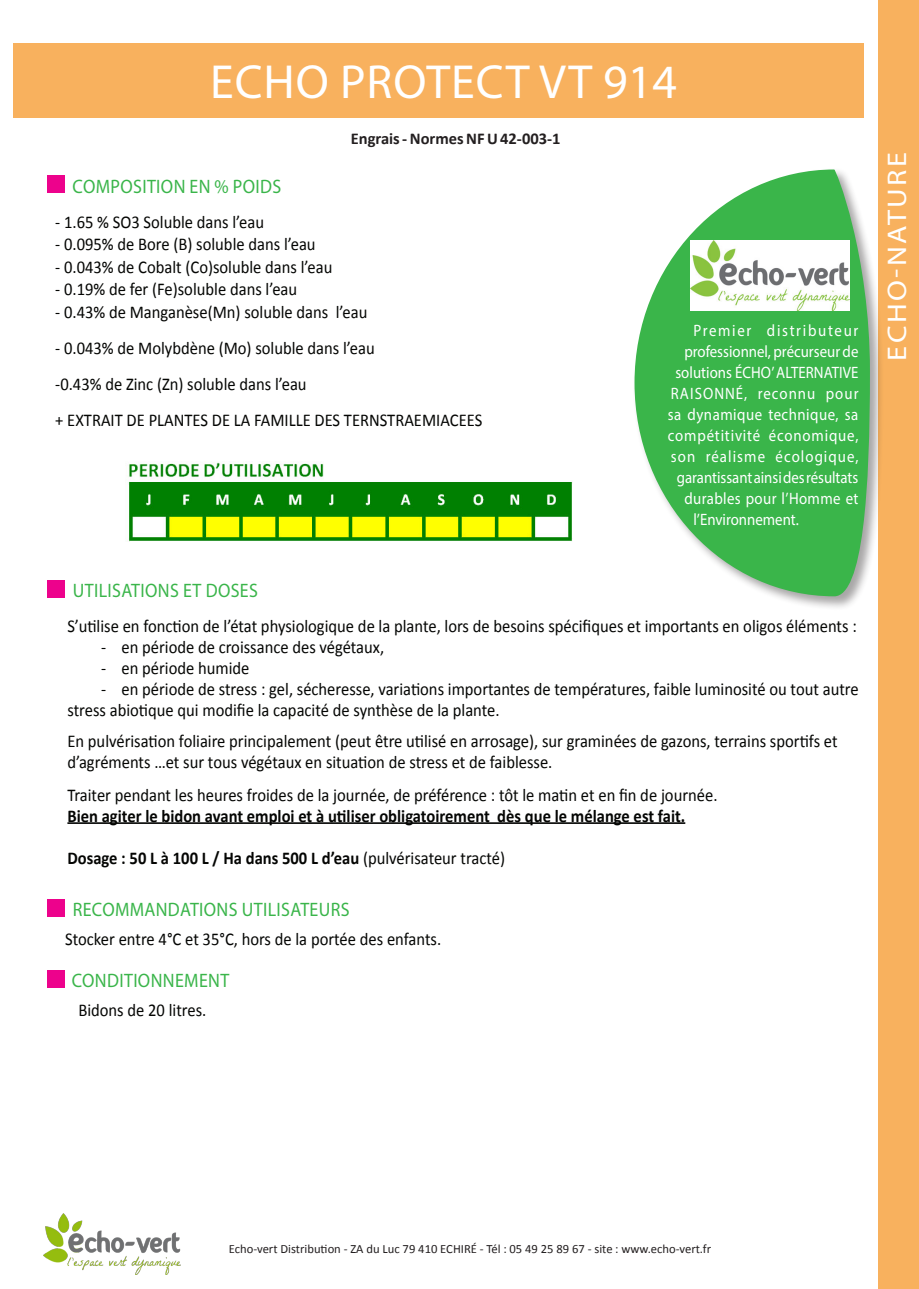
<style>
.page{position:relative;width:919px;height:1289px;background:#fff}
.page>*{position:absolute;margin:0;border:0;box-sizing:border-box;transform-origin:0 0}
._01_grand_titre{font:48px "Myriad Pro";letter-spacing:.02em;color:#fff}
._01_grand_titre-2{font:27px "Myriad Pro";letter-spacing:.08em;color:#fff;scale:1.12 1}
.petits_titres{font:19.5px "Myriad Pro";letter-spacing:.02em;color:#3ab54a;scale:.92 1}
.petits_titres-2{font:18px/21px "Calibri";color:#040503;scale:.92 1}
.petits_titres-3{font:700 18px "Calibri";color:#040503;scale:.92 1}
.texte_courant_justif{font:16.5px "Myriad Pro";letter-spacing:.025em;color:#fff;scale:.9 1}
.texte_courant_justif-2{font:16.5px "Myriad Pro";color:#fff;scale:.9 1}
.texte_courant_justif-3{font:16.5px "Myriad Pro";letter-spacing:.07em;color:#fff;scale:.9 1}
.texte_courant_justif-4{font:16.5px "Myriad Pro";letter-spacing:-.005em;color:#fff;scale:.9 1}
.texte_courant_justif-5{font:700 16.5px "Calibri";color:#231f20}
.texte_courant_justif-6{font:16.5px "Myriad Pro";letter-spacing:.005em;color:#fff;scale:.9 1}
.texte_courant_justif-7{font:16.5px "Myriad Pro";letter-spacing:.055em;color:#fff;scale:.9 1}
.texte_courant_justif-8{font:16.5px "Myriad Pro";letter-spacing:.115em;color:#fff;scale:.9 1}
.texte_courant_drapea{font:12.6px "Calibri";color:#231f20}
.s1{font-weight:400}
</style>
<div class="page">
<div style="left:13px;top:43px;width:850px;height:75px;background:#f8b15e"></div>
<div style="left:878px;top:0;width:40px;height:1288px;background:#f8b15e"></div>
<div style="left:48px;top:176px;width:17px;height:17px;background:#ed028c"></div>
<img style="left:44px;top:1213px;width:136px;height:61px">
<div style="left:632px;top:168px;width:252px;height:442px;background:#231f20;opacity:.4"></div>
<svg style="left:634px;top:169px;width:235px;height:427px;fill:#3ab54a"></svg>
<img style="left:691px;top:241px;width:157px;height:69px">
<div style="left:48px;top:580px;width:17px;height:17px;background:#ed028c"></div>
<hr style="left:67px;top:822px;width:618px;height:2px;background:#040503">
<div style="left:48px;top:899px;width:17px;height:17px;background:#ed028c"></div>
<div style="left:47px;top:970px;width:17px;height:17px;background:#ed028c"></div>
<img style="left:128px;top:462px;width:444px;height:79px">
<p class="_01_grand_titre" style="left:210px;top:52px;width:468px">ECHO PROTECT VT 914</p>
<p class="texte_courant_justif-5" style="left:351px;top:128px;width:211px">Engrais - Normes NF U 42-003-1</p>
<p class="petits_titres" style="left:73px;top:174px;width:228px">COMPOSITION EN % POIDS</p>
<p class="petits_titres-2" style="left:55px;top:211px;width:228px">- 1.65 % SO3 Soluble dans l’eau</p>
<p class="petits_titres-2" style="left:55px;top:234px;width:284px">- 0.095% de Bore (B) soluble dans l’eau</p>
<p class="petits_titres-2" style="left:55px;top:256px;width:303px">- 0.043% de Cobalt (Co)soluble dans l’eau</p>
<p class="petits_titres-2" style="left:55px;top:279px;width:264px">- 0.19% de fer (Fe)soluble dans l’eau</p>
<p class="petits_titres-2" style="left:55px;top:301px;width:341px">- 0.43% de Manganèse(Mn) soluble dans l’eau</p>
<p class="petits_titres-2" style="left:55px;top:337px;width:349px">- 0.043% de Molybdène (Mo) soluble dans l’eau</p>
<p class="petits_titres-2" style="left:55px;top:373px;width:275px">-0.43% de Zinc (Zn) soluble dans l’eau</p>
<p class="petits_titres-2" style="left:55px;top:409px;width:465px">+ EXTRAIT DE PLANTES DE LA FAMILLE DES TERNSTRAEMIACEES</p>
<p class="texte_courant_justif-8" style="left:693px;top:320px;width:185px">Premier distributeur</p>
<p class="texte_courant_justif-2" style="left:684px;top:341px;width:195px">professionnel, précurseur de</p>
<p class="texte_courant_justif-6" style="left:675px;top:362px;width:205px">solutions ÉCHO’ ALTERNATIVE</p>
<p class="texte_courant_justif-3" style="left:670px;top:383px;width:210px">RAISONNÉ, reconnu pour</p>
<p class="texte_courant_justif" style="left:667px;top:404px;width:213px">sa dynamique technique, sa</p>
<p class="texte_courant_justif-7" style="left:667px;top:425px;width:213px">compétitivité économique,</p>
<p class="texte_courant_justif-3" style="left:670px;top:446px;width:210px">son réalisme écologique,</p>
<p class="texte_courant_justif-4" style="left:676px;top:467px;width:203px">garantissant ainsi des résultats</p>
<p class="texte_courant_justif" style="left:684px;top:488px;width:195px">durables pour l’Homme et</p>
<p class="texte_courant_justif-2" style="left:693px;top:509px;width:119px">l’Environnement.</p>
<p class="petits_titres" style="left:73px;top:578px;width:203px">UTILISATIONS ET DOSES</p>
<p class="petits_titres-2" style="left:67px;top:616px;width:859px">S’utilise en fonction de l’état physiologique de la plante, lors de besoins spécifiques et importants en oligos éléments :</p>
<p class="petits_titres-2" style="left:101px;top:637px;width:309px">- en période de croissance des végétaux,</p>
<p class="petits_titres-2" style="left:101px;top:658px;width:163px">- en période humide</p>
<p class="petits_titres-2" style="left:67px;top:679px;width:861px;text-indent:34px">- en période de stress : gel, sécheresse, variations importantes de températures, faible luminosité ou tout autre stress abiotique qui modifie la capacité de synthèse de la plante.</p>
<p class="petits_titres-2" style="left:67px;top:730px;width:838px">En pulvérisation foliaire principalement (peut être utilisé en arrosage), sur graminées de gazons, terrains sportifs et d’agréments …et sur tous végétaux en situation de stress et de faiblesse.</p>
<p class="petits_titres-2" style="left:67px;top:784px;width:708px">Traiter pendant les heures froides de la journée, de préférence : tôt le matin et en fin de journée.</p>
<p class="petits_titres-3" style="left:67px;top:804px;width:673px">Bien agiter le bidon avant emploi et à utiliser obligatoirement dès que le mélange est fait.</p>
<p class="petits_titres-3" style="left:67px;top:846px;width:477px">Dosage : 50 L à 100 L / Ha dans 500 L d’eau <span class="s1">(pulvérisateur tracté)</span></p>
<p class="petits_titres" style="left:73px;top:897px;width:302px">RECOMMANDATIONS UTILISATEURS</p>
<p class="petits_titres-2" style="left:65px;top:928px;width:410px">Stocker entre 4°C et 35°C, hors de la portée des enfants.</p>
<p class="petits_titres" style="left:72px;top:968px;width:173px">CONDITIONNEMENT</p>
<p class="petits_titres-2" style="left:78px;top:999px;width:141px">Bidons de 20 litres.</p>
<p class="_01_grand_titre-2" style="left:880px;top:361px;width:187px;rotate:-90deg">ECHO-NATURE</p>
<p class="texte_courant_drapea" style="left:229px;top:1240px;width:484px">Echo-vert Distribution - ZA du Luc 79 410 ECHIRÉ - Tél : 05 49 25 89 67 - site : www.echo-vert.fr</p>
</div>
